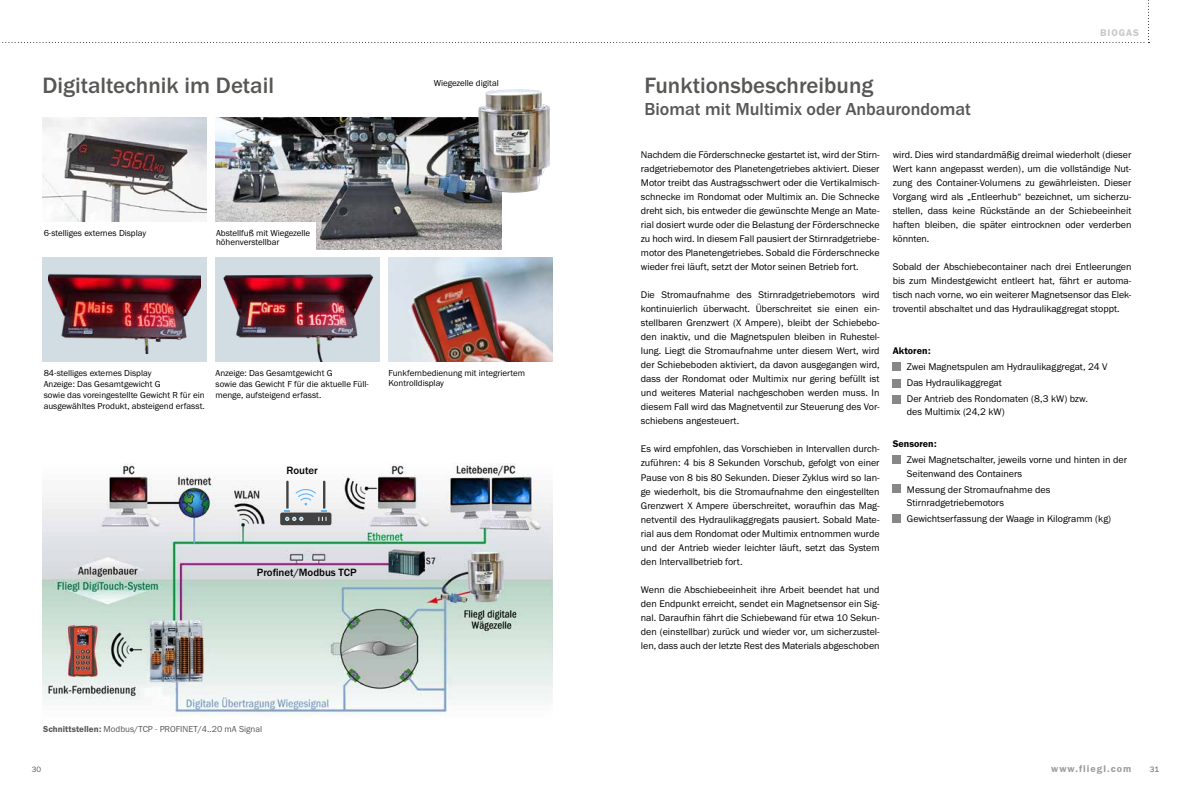
<style>
.page{position:relative;width:1191px;height:794px;background:#fff}
.page>*{position:absolute;margin:0;border:0;box-sizing:border-box;transform-origin:0 0}
.t1{font:500 23px "Franklin Gothic URW";color:#575756}
.t2{font:500 18px "Franklin Gothic URW";color:#575756}
.t3{font:500 10.9px "Franklin Gothic URW";color:#000}
.t4{font:10px/14px "Franklin Gothic URW Boo";color:#000;text-align:justify}
.t5{font:10px "Franklin Gothic URW Dem";color:#000}
.t6{font:10px "Franklin Gothic URW Dem";letter-spacing:.1em;color:#9d9d9c}
.t7{font:10px "Franklin Gothic URW Dem";letter-spacing:.09em;color:#c8c8c8}
.t8{font:9px/11px "Franklin Gothic URW Boo";color:#000}
.t9{font:9px "Franklin Gothic URW Boo";color:#575756}
.t10{font:8px "Franklin Gothic URW Boo";color:#575756}
.s1{font-family:"Franklin Gothic URW Dem"}
</style>
<div class="page">
<svg style="left:0;top:0;width:1149px;height:43px"></svg>
<img style="left:215px;top:117px;width:287px;height:132px">
<div style="left:212px;top:223px;width:104px;height:28px;background:#fff"></div>
<img style="left:42px;top:117px;width:165px;height:105px">
<div style="left:42px;top:257px;width:165px;height:105px;background:#d1dce3"></div>
<img style="left:419px;top:89px;width:131px;height:109px">
<img style="left:43px;top:463px;width:510px;height:254px">
<svg style="left:280px;top:481px;width:51px;height:44px"></svg>
<div style="left:215px;top:257px;width:165px;height:105px;background:#d1dce3"></div>
<img style="left:223px;top:274px;width:151px;height:88px">
<img style="left:388px;top:257px;width:165px;height:105px">
<img style="left:48px;top:274px;width:152px;height:80px">
<div style="left:892px;top:362px;width:9px;height:8px;background:#878787"></div>
<div style="left:892px;top:379px;width:9px;height:8px;background:#878787"></div>
<div style="left:892px;top:395px;width:9px;height:8px;background:#878787"></div>
<div style="left:892px;top:455px;width:9px;height:8px;background:#878787"></div>
<div style="left:892px;top:484px;width:9px;height:8px;background:#878787"></div>
<div style="left:892px;top:514px;width:9px;height:8px;background:#878787"></div>
<h1 class="t1" style="left:43px;top:71px;width:233px">Digitaltechnik im Detail</h1>
<h1 class="t1" style="left:644px;top:71px;width:230px">Funktionsbeschreibung</h1>
<h2 class="t2" style="left:644px;top:98px;width:328px">Biomat mit Multimix oder Anbaurondomat</h2>
<p class="t8" style="left:434px;top:77px;width:66px">Wiegezelle digital</p>
<p class="t7" style="left:1100px;top:26px;width:40px">BIOGAS</p>
<p class="t8" style="left:44px;top:227px;width:104px">6-stelliges externes Display</p>
<p class="t8" style="left:216px;top:228px;width:96px;line-height:9.6px">Abstellfuß mit Wiegezelle höhenverstellbar</p>
<p class="t8" style="left:44px;top:367px;width:162px">84-stelliges externes Display<br>Anzeige: Das Gesamtgewicht G<br>sowie das voreingestellte Gewicht R für ein ausgewähltes Produkt, absteigend erfasst.</p>
<p class="t8" style="left:215px;top:367px;width:155px">Anzeige: Das Gesamtgewicht G<br>sowie das Gewicht F für die aktuelle Füll&shy;menge, aufsteigend erfasst.</p>
<p class="t8" style="left:388px;top:368px;width:138px;line-height:9.6px">Funkfernbedienung mit integriertem<br>Kontrolldisplay</p>
<p class="t3" style="left:286px;top:463px;width:33px">Router</p>
<p class="t3" style="left:257px;top:565px;width:101px">Profinet/Modbus TCP</p>
<p class="t9" style="left:43px;top:723px;width:221px"><span class="s1">Schnittstellen:</span> Modbus/TCP - PROFINET/4..20 mA Signal</p>
<p class="t4" style="left:641px;top:148px;width:240px">Nachdem die Förderschnecke gestartet ist, wird der Stirn&shy;radgetriebemotor des Planetengetriebes aktiviert. Dieser Motor treibt das Austragsschwert oder die Vertikalmisch&shy;schnecke im Rondomat oder Multimix an. Die Schnecke dreht sich, bis entweder die gewünschte Menge an Mate&shy;rial dosiert wurde oder die Belastung der Förderschnecke zu hoch wird. In diesem Fall pausiert der Stirnradgetriebe&shy;motor des Planetengetriebes. Sobald die Förderschnecke wieder frei läuft, setzt der Motor seinen Betrieb fort.</p>
<p class="t4" style="left:641px;top:288px;width:240px">Die Stromaufnahme des Stirnradgetriebemotors wird kontinuierlich überwacht. Überschreitet sie einen ein&shy;stellbaren Grenzwert (X Ampere), bleibt der Schiebebo&shy;den inaktiv, und die Magnetspulen bleiben in Ruhestel&shy;lung. Liegt die Stromaufnahme unter diesem Wert, wird der Schiebeboden aktiviert, da davon ausgegangen wird, dass der Rondomat oder Multimix nur gering befüllt ist und weiteres Material nachgeschoben werden muss. In diesem Fall wird das Magnetventil zur Steuerung des Vor&shy;schiebens angesteuert.</p>
<p class="t4" style="left:641px;top:442px;width:240px">Es wird empfohlen, das Vorschieben in Intervallen durch&shy;zuführen: 4 bis 8 Sekunden Vorschub, gefolgt von einer Pause von 8 bis 80 Sekunden. Dieser Zyklus wird so lan&shy;ge wiederholt, bis die Stromaufnahme den eingestellten Grenzwert X Ampere überschreitet, woraufhin das Mag&shy;netventil des Hydraulikaggregats pausiert. Sobald Mate&shy;rial aus dem Rondomat oder Multimix entnommen wurde und der Antrieb wieder leichter läuft, setzt das System den Intervallbetrieb fort.</p>
<p class="t4" style="left:641px;top:582px;width:240px">Wenn die Abschiebeeinheit ihre Arbeit beendet hat und den Endpunkt erreicht, sendet ein Magnetsensor ein Sig&shy;nal. Daraufhin fährt die Schiebewand für etwa 10 Sekun&shy;den (einstellbar) zurück und wieder vor, um sicherzustel&shy;len, dass auch der letzte Rest des Materials abgeschoben</p>
<p class="t4" style="left:892px;top:148px;width:240px">wird. Dies wird standardmäßig dreimal wiederholt (dieser Wert kann angepasst werden), um die vollständige Nut&shy;zung des Container-Volumens zu gewährleisten. Dieser Vorgang wird als „Entleerhub“ bezeichnet, um sicherzu&shy;stellen, dass keine Rückstände an der Schiebeeinheit haften bleiben, die später eintrocknen oder verderben könnten.</p>
<p class="t4" style="left:892px;top:260px;width:240px">Sobald der Abschiebecontainer nach drei Entleerungen bis zum Mindestgewicht entleert hat, fährt er automa&shy;tisch nach vorne, wo ein weiterer Magnetsensor das Elek&shy;troventil abschaltet und das Hydraulikaggregat stoppt.</p>
<p class="t5" style="left:892px;top:345px;width:39px">Aktoren:</p>
<p class="t4" style="left:907px;top:359px;width:202px;line-height:16px;text-align:left">Zwei Magnetspulen am Hydraulikaggregat, 24 V<br>Das Hydraulikaggregat<br>Der Antrieb des Rondomaten (8,3 kW) bzw.</p>
<p class="t4" style="left:907px;top:405px;width:99px">des Multimix (24,2 kW)</p>
<p class="t5" style="left:892px;top:438px;width:46px">Sensoren:</p>
<p class="t4" style="left:907px;top:453px;width:221px;line-height:13px">Zwei Magnetschalter, jeweils vorne und hinten in der<br>Seitenwand des Containers</p>
<p class="t4" style="left:907px;top:482px;width:145px;line-height:13px">Messung der Stromaufnahme des<br>Stirnradgetriebemotors</p>
<p class="t4" style="left:907px;top:511px;width:206px">Gewichtserfassung der Waage in Kilogramm (kg)</p>
<p class="t10" style="left:32px;top:764px;width:11px">30</p>
<p class="t6" style="left:1051px;top:762px;width:82px">www.fliegl.com</p>
<p class="t10" style="left:1149px;top:764px;width:11px">31</p>
</div>
